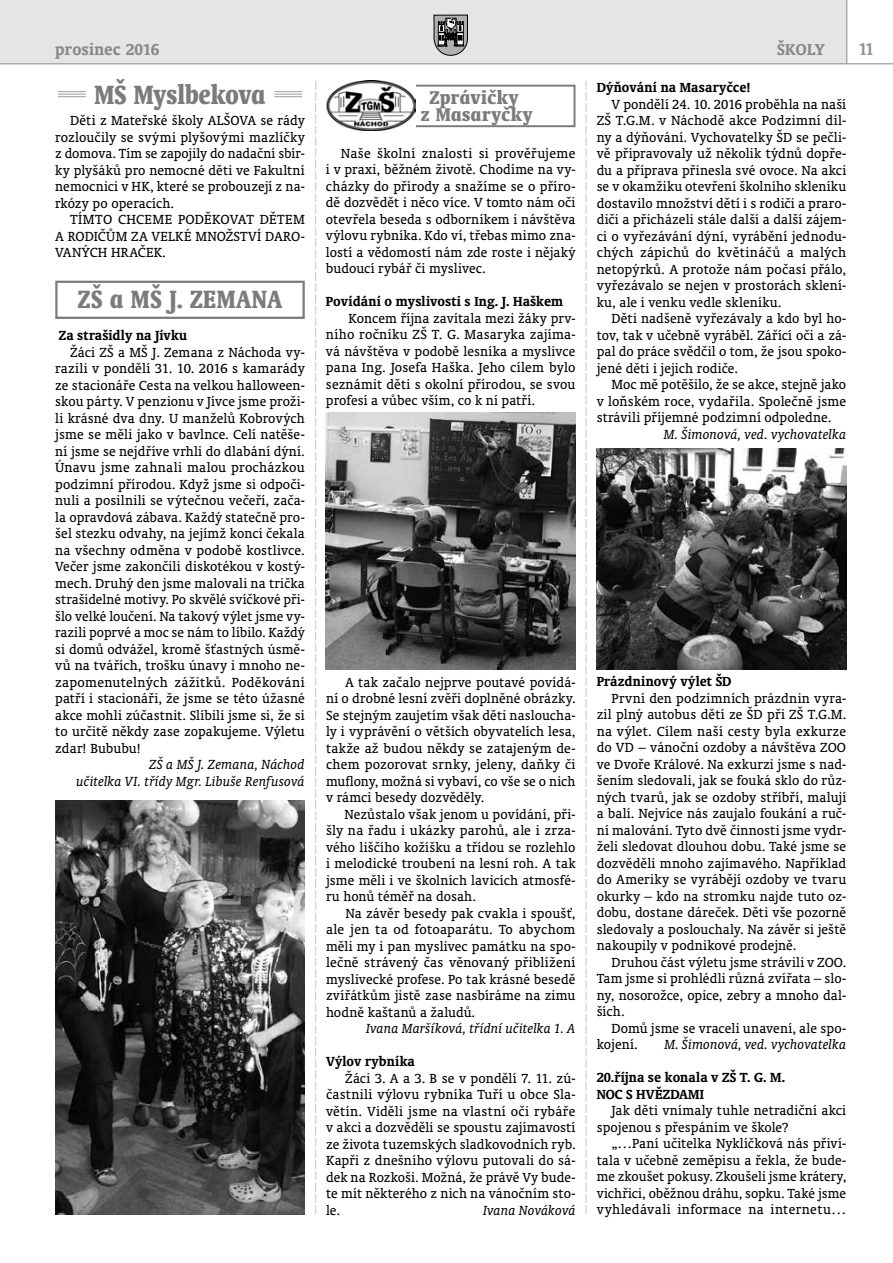
<style>
.page{position:relative;width:893px;height:1263px;background:#fff}
.page>*{position:absolute;margin:0;border:0;box-sizing:border-box;transform-origin:0 0}
.t1{font:700 condensed 30px "Oranda AT";color:#7c7b7b;scale:.92 1}
.t2{font:700 condensed 28.5px "Oranda AT";letter-spacing:.025em;color:#7c7b7b;scale:.92 1}
.t3{font:700 condensed 21px/16.5px "Oranda AT";letter-spacing:.025em;color:#7c7b7b;text-align:center}
.t4{font:700 19.5px "Oranda AT";color:#929292;scale:.9 1}
.t5{font:700 18px "Oranda AT";letter-spacing:.005em;color:#878787}
.t6{font:15px/16.5px "Oranda AT";letter-spacing:.005em;color:#000;text-align:justify}
.t7{font:italic 15px/16.5px "Oranda AT";letter-spacing:.005em;color:#000;text-align:right}
.t8{font:700 15px/16.5px "Oranda AT";letter-spacing:.01em;color:#000}
</style>
<div class="page">
<div style="left:0;top:0;width:847px;height:64px;background:#e5e5e5"></div>
<hr style="left:0;top:63px;width:893px;height:1px;background:#9d9d9c">
<svg style="left:434px;top:15px;width:34px;height:40px"></svg>
<hr style="left:846px;top:0;width:1px;height:64px;background:#9d9d9c">
<svg style="left:586px;top:81px;width:1px;height:1133px"></svg>
<svg style="left:315px;top:81px;width:1px;height:1133px"></svg>
<div style="left:55px;top:281px;width:250px;height:38px;border:2px solid #7c7b7b"></div>
<svg style="left:58px;top:91px;width:27px;height:6px"></svg>
<svg style="left:275px;top:91px;width:27px;height:6px"></svg>
<img style="left:55px;top:801px;width:250px;height:413px">
<div style="left:405px;top:85px;width:170px;height:42px;border:2px solid #7c7b7b"></div>
<img style="left:326px;top:81px;width:89px;height:49px">
<img style="left:597px;top:448px;width:249px;height:221px">
<img style="left:326px;top:412px;width:249px;height:257px">
<p class="t5" style="left:55px;top:38px;width:106px">prosinec 2016</p>
<p class="t5" style="left:777px;top:39px;width:49px">ŠKOLY</p>
<h3 class="t4" style="left:859px;top:38px;width:19px">11</h3>
<h1 class="t1" style="left:94px;top:77px;width:187px">MŠ Myslbekova</h1>
<p class="t6" style="left:55px;top:112px;width:251px;text-indent:15px">Děti z Mateřské školy ALŠOVA se rády rozloučily se svými plyšovými mazlíčky z domova. Tím se zapojily do nadační sbír&shy;ky plyšáků pro nemocné děti ve Fakultní nemocnici v HK, které se probouzejí z na&shy;rkózy po operacích.</p>
<p class="t6" style="left:55px;top:211px;width:251px;text-indent:15px">TÍMTO CHCEME PODĚKOVAT DĚTEM A RODIČŮM ZA VELKÉ MNOŽSTVÍ DARO-VANÝCH HRAČEK.</p>
<h2 class="t2" style="left:78px;top:282px;width:223px">ZŠ a MŠ J. ZEMANA</h2>
<p class="t8" style="left:59px;top:327px;width:130px">Za strašidly na Jívku</p>
<p class="t6" style="left:55px;top:344px;width:251px;text-indent:15px">Žáci ZŠ a MŠ J. Zemana z Náchoda vy&shy;razili v pondělí 31. 10. 2016 s kamarády ze stacionáře Cesta na velkou halloween&shy;skou párty. V penzionu v Jívce jsme proži&shy;li krásné dva dny. U manželů Kobrových jsme se měli jako v bavlnce. Celí natěše&shy;ní jsme se nejdříve vrhli do dlabání dýní.<br>Únavu jsme zahnali malou procházkou podzimní přírodou. Když jsme si odpoči&shy;nuli a posilnili se výtečnou večeří, zača&shy;la opravdová zábava. Každý statečně pro&shy;šel stezku odvahy, na jejímž konci čekala na všechny odměna v podobě kostlivce.<br>Večer jsme zakončili diskotékou v kostý&shy;mech. Druhý den jsme malovali na trička strašidelné motivy. Po skvělé svíčkové při&shy;šlo velké loučení. Na takový výlet jsme vy&shy;razili poprvé a moc se nám to líbilo. Každý si domů odvážel, kromě šťastných úsmě&shy;vů na tvářích, trošku únavy i mnoho ne&shy;zapomenutelných zážitků. Poděkování patří i stacionáři, že jsme se této úžasné akce mohli zúčastnit. Slíbili jsme si, že si to určitě někdy zase zopakujeme. Výletu zdar! Bububu!</p>
<p class="t7" style="left:76px;top:756px;width:230px">ZŠ a MŠ J. Zemana, Náchod<br>učitelka VI. třídy Mgr. Libuše Renfusová</p>
<h3 class="t3" style="left:421px;top:89px;width:113px">Zprávičky<br>z Masaryčky</h3>
<p class="t6" style="left:326px;top:145px;width:251px;text-indent:15px">Naše školní znalosti si prověřujeme i v praxi, běžném životě. Chodíme na vy&shy;cházky do přírody a snažíme se o příro&shy;dě dozvědět i něco více. V tomto nám oči otevřela beseda s odborníkem i návštěva výlovu rybníka. Kdo ví, třebas mimo zna&shy;lostí a vědomostí nám zde roste i nějaký budoucí rybář či myslivec.</p>
<p class="t8" style="left:326px;top:293px;width:239px">Povídání o myslivosti s Ing. J. Haškem</p>
<p class="t6" style="left:326px;top:310px;width:251px;text-indent:23px">Koncem října zavítala mezi žáky prv&shy;ního ročníku ZŠ T. G. Masaryka zajíma&shy;vá návštěva v podobě lesníka a myslivce pana Ing. Josefa Haška. Jeho cílem bylo seznámit děti s okolní přírodou, se svou profesí a vůbec vším, co k ní patří.</p>
<p class="t8" style="left:597px;top:79px;width:155px">Dýňování na Masaryčce!</p>
<p class="t6" style="left:597px;top:96px;width:251px;text-indent:15px">V pondělí 24. 10. 2016 proběhla na naší ZŠ T.G.M. v Náchodě akce Podzimní díl&shy;ny a dýňování. Vychovatelky ŠD se pečli&shy;vě připravovaly už několik týdnů dopře&shy;du a příprava přinesla své ovoce. Na akci se v okamžiku otevření školního skleníku dostavilo množství dětí i s rodiči a praro&shy;diči a přicházeli stále další a další zájem&shy;ci o vyřezávání dýní, vyrábění jednodu&shy;chých zápichů do květináčů a malých netopýrků. A protože nám počasí přálo, vyřezávalo se nejen v prostorách sklení&shy;ku, ale i venku vedle skleníku.</p>
<p class="t6" style="left:597px;top:310px;width:251px;text-indent:15px">Děti nadšeně vyřezávaly a kdo byl ho&shy;tov, tak v učebně vyráběl. Zářící oči a zá&shy;pal do práce svědčil o tom, že jsou spoko&shy;jené děti i jejich rodiče.</p>
<p class="t6" style="left:597px;top:376px;width:251px;text-indent:15px">Moc mě potěšilo, že se akce, stejně jako v loňském roce, vydařila. Společně jsme strávili příjemné podzimní odpoledne.</p>
<p class="t7" style="left:664px;top:426px;width:184px">M. Šimonová, ved. vychovatelka</p>
<p class="t6" style="left:326px;top:673px;width:251px;text-indent:19px">A tak začalo nejprve poutavé povídá&shy;ní o drobné lesní zvěři doplněné obrázky.<br>Se stejným zaujetím však děti nasloucha&shy;ly i vyprávění o větších obyvatelích lesa, takže až budou někdy se zatajeným de&shy;chem pozorovat srnky, jeleny, daňky či muflony, možná si vybaví, co vše se o nich v rámci besedy dozvěděly.</p>
<p class="t6" style="left:326px;top:805px;width:251px;text-indent:19px">Nezůstalo však jenom u povídání, při&shy;šly na řadu i ukázky parohů, ale i zrza&shy;vého liščího kožíšku a třídou se rozlehlo i melodické troubení na lesní roh. A tak jsme měli i ve školních lavicích atmosfé&shy;ru honů téměř na dosah.</p>
<p class="t6" style="left:326px;top:904px;width:251px;text-indent:19px">Na závěr besedy pak cvakla i spoušť, ale jen ta od fotoaparátu. To abychom měli my i pan myslivec památku na spo&shy;lečně strávený čas věnovaný přiblížení myslivecké profese. Po tak krásné besedě zvířátkům jistě zase nasbíráme na zimu hodně kaštanů a žaludů.</p>
<p class="t7" style="left:366px;top:1020px;width:211px">Ivana Maršíková, třídní učitelka 1. A</p>
<p class="t8" style="left:326px;top:1053px;width:90px">Výlov rybníka</p>
<p class="t6" style="left:326px;top:1069px;width:251px;text-indent:19px">Žáci 3. A a 3. B se v pondělí 7. 11. zú&shy;častnili výlovu rybníka Tuří u obce Sla&shy;větín. Viděli jsme na vlastní oči rybáře v akci a dozvěděli se spoustu zajímavostí ze života tuzemských sladkovodních ryb.<br>Kapři z dnešního výlovu putovali do sá&shy;dek na Rozkoši. Možná, že právě Vy bude&shy;te mít některého z nich na vánočním sto&shy;le.</p>
<p class="t7" style="left:483px;top:1201px;width:94px">Ivana Nováková</p>
<p class="t8" style="left:597px;top:673px;width:136px">Prázdninový výlet ŠD</p>
<p class="t6" style="left:597px;top:690px;width:251px;text-indent:15px">První den podzimních prázdnin vyra&shy;zil plný autobus dětí ze ŠD při ZŠ T.G.M. na výlet. Cílem naší cesty byla exkurze do VD – vánoční ozdoby a návštěva ZOO ve Dvoře Králové. Na exkurzi jsme s nad&shy;šením sledovali, jak se fouká sklo do růz&shy;ných tvarů, jak se ozdoby stříbří, malují a balí. Nejvíce nás zaujalo foukání a ruč&shy;ní malování. Tyto dvě činnosti jsme vydr&shy;želi sledovat dlouhou dobu. Také jsme se dozvěděli mnoho zajímavého. Například do Ameriky se vyrábějí ozdoby ve tvaru okurky – kdo na stromku najde tuto oz&shy;dobu, dostane dáreček. Děti vše pozorně sledovaly a poslouchaly. Na závěr si ještě nakoupily v podnikové prodejně.</p>
<p class="t6" style="left:597px;top:954px;width:251px;text-indent:15px">Druhou část výletu jsme strávili v ZOO.<br>Tam jsme si prohlédli různá zvířata – slo&shy;ny, nosorožce, opice, zebry a mnoho dal&shy;ších.</p>
<p class="t6" style="left:597px;top:1020px;width:251px;text-indent:15px">Domů jsme se vraceli unavení, ale spo&shy;kojení.</p>
<p class="t7" style="left:664px;top:1036px;width:183px">M. Šimonová, ved. vychovatelka</p>
<p class="t8" style="left:597px;top:1069px;width:190px">20.října se konala v ZŠ T. G. M.<br>NOC S HVĚZDAMI</p>
<p class="t6" style="left:597px;top:1102px;width:251px;text-indent:15px">Jak děti vnímaly tuhle netradiční akci spojenou s přespáním ve škole?</p>
<p class="t6" style="left:597px;top:1135px;width:251px;text-indent:15px">„…Paní učitelka Nyklíčková nás přiví&shy;tala v učebně zeměpisu a řekla, že bude&shy;me zkoušet pokusy. Zkoušeli jsme krátery, vichřici, oběžnou dráhu, sopku. Také jsme vyhledávali informace na internetu…</p>
</div>
